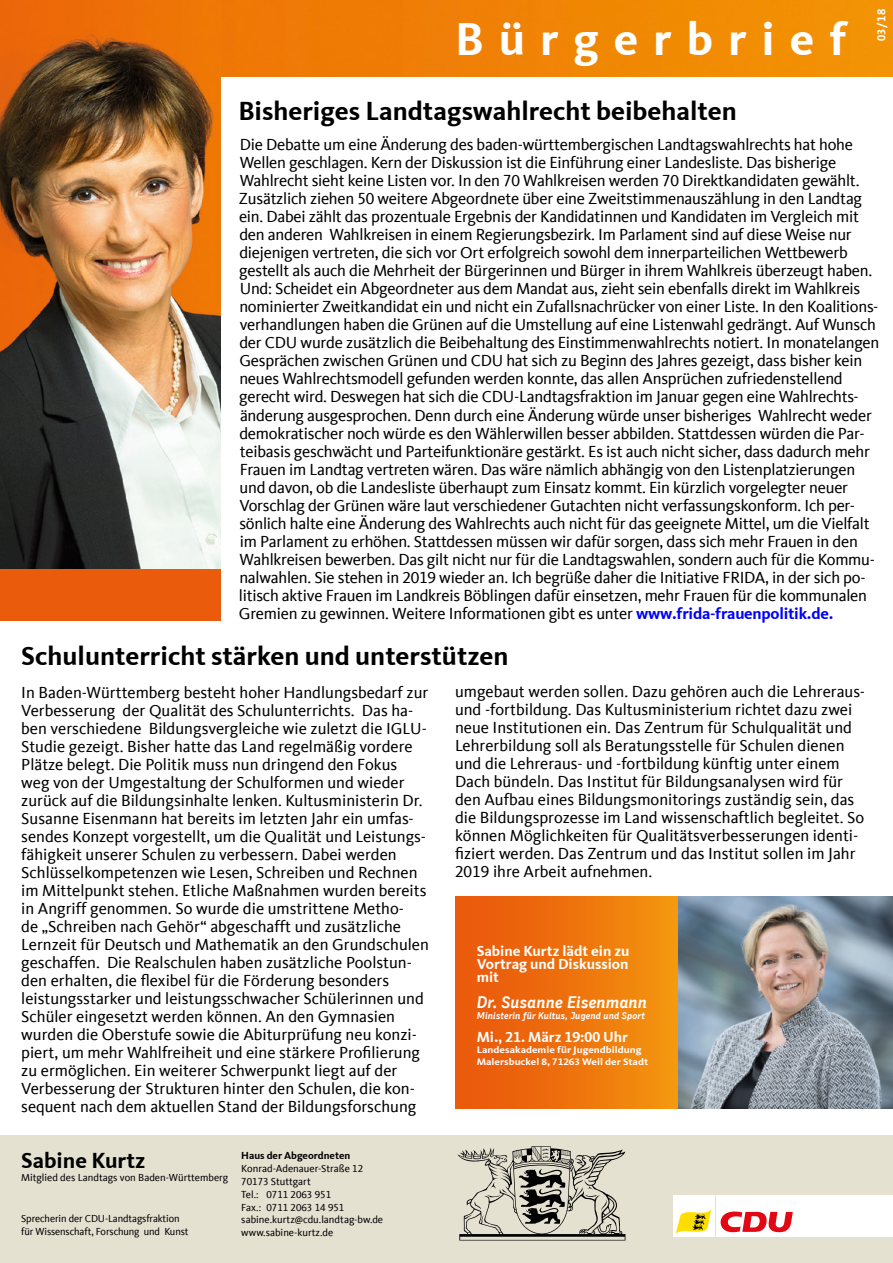
<style>
.page{position:relative;width:893px;height:1263px;background:#fff}
.page>*{position:absolute;margin:0;border:0;box-sizing:border-box;transform-origin:0 0}
.t1{font:700 47.4px "CDU Kievit Tab";letter-spacing:.315em;color:#fff}
.t2{font:700 27px "CDU Kievit Tab";color:#000}
.t3{font:700 22.5px "CDU Kievit Tab";color:#000}
.t4{font:italic 700 16.8px "CDU Skopex";letter-spacing:-.01em;color:#fff}
.t5{font:16.5px/18px "CDU Kievit Tab";letter-spacing:-.015em;color:#000}
.t6{font:700 15px/13.2px "CDU Kievit Tab";color:#fff;text-align:justify}
.t7{font:700 12px "CDU Kievit Tab";color:#fff}
.t8{font:10.5px/12.9px "CDU Kievit Tab";color:#000}
.t9{font:700 10.5px "CDU Kievit Tab";color:#000}
.t10{font:700 9.75px/11.7px "CDU Kievit Tab";color:#fff;scale:1.1 1}
.t11{font:italic 700 9.75px "CDU Skopex";letter-spacing:-.01em;color:#fff}
.s1{font-weight:700;color:#00f}
</style>
<div class="page">
<img style="left:220px;top:0;width:673px;height:77px">
<img style="left:0;top:0;width:220px;height:570px">
<div style="left:0;top:1135px;width:893px;height:128px;background:#e4e1d1"></div>
<div style="left:716px;top:1195px;width:177px;height:41px;background:#fff"></div>
<div style="left:673px;top:1195px;width:41px;height:41px;background:#fff"></div>
<svg style="left:720px;top:1211px;width:73px;height:21px"></svg>
<svg style="left:676px;top:1210px;width:35px;height:23px"></svg>
<svg style="left:457px;top:1146px;width:168px;height:94px"></svg>
<div style="left:0;top:570px;width:220px;height:51px;background:#ea5b0b"></div>
<div style="left:455px;top:896px;width:224px;height:213px;background:linear-gradient(to right,#e9530b,#f3940f)"></div>
<img style="left:679px;top:896px;width:214px;height:213px">
<h1 class="t1" style="left:455px;top:11px;width:393px">Bürgerbrief</h1>
<p class="t7" style="left:874px;top:41px;width:34px;rotate:-90deg">03/18</p>
<h2 class="t2" style="left:238px;top:95px;width:500px">Bisheriges Landtagswahlrecht beibehalten</h2>
<p class="t5" style="left:239px;top:136px;width:642px">Die Debatte um eine Änderung des baden-württembergischen Landtagswahlrechts hat hohe Wellen geschlagen. Kern der Diskussion ist die Einführung einer Landesliste. Das bisherige Wahlrecht sieht keine Listen vor. In den 70 Wahlkreisen werden 70 Direktkandidaten gewählt.<br>Zusätzlich ziehen 50 weitere Abgeordnete über eine Zweitstimmenauszählung in den Landtag ein. Dabei zählt das prozentuale Ergebnis der Kandidatinnen und Kandidaten im Vergleich mit den anderen Wahlkreisen in einem Regierungsbezirk. Im Parlament sind auf diese Weise nur diejenigen vertreten, die sich vor Ort erfolgreich sowohl dem innerparteilichen Wettbewerb gestellt als auch die Mehrheit der Bürgerinnen und Bürger in ihrem Wahlkreis überzeugt haben.<br>Und: Scheidet ein Abgeordneter aus dem Mandat aus, zieht sein ebenfalls direkt im Wahlkreis nominierter Zweitkandidat ein und nicht ein Zufallsnachrücker von einer Liste. In den Koalitions&shy;verhandlungen haben die Grünen auf die Umstellung auf eine Listenwahl gedrängt. Auf Wunsch der CDU wurde zusätzlich die Beibehaltung des Einstimmenwahlrechts notiert. In monatelangen Gesprächen zwischen Grünen und CDU hat sich zu Beginn des Jahres gezeigt, dass bisher kein neues Wahlrechtsmodell gefunden werden konnte, das allen Ansprüchen zufriedenstellend gerecht wird. Deswegen hat sich die CDU-Landtagsfraktion im Januar gegen eine Wahlrechts&shy;änderung ausgesprochen. Denn durch eine Änderung würde unser bisheriges Wahlrecht weder demokratischer noch würde es den Wählerwillen besser abbilden. Stattdessen würden die Par&shy;teibasis geschwächt und Parteifunktionäre gestärkt. Es ist auch nicht sicher, dass dadurch mehr Frauen im Landtag vertreten wären. Das wäre nämlich abhängig von den Listenplatzierungen und davon, ob die Landesliste überhaupt zum Einsatz kommt. Ein kürzlich vorgelegter neuer Vorschlag der Grünen wäre laut verschiedener Gutachten nicht verfassungskonform. Ich per&shy;sönlich halte eine Änderung des Wahlrechts auch nicht für das geeignete Mittel, um die Vielfalt im Parlament zu erhöhen. Stattdessen müssen wir dafür sorgen, dass sich mehr Frauen in den Wahlkreisen bewerben. Das gilt nicht nur für die Landtagswahlen, sondern auch für die Kommu&shy;nalwahlen. Sie stehen in 2019 wieder an. Ich begrüße daher die Initiative FRIDA, in der sich po&shy;litisch aktive Frauen im Landkreis Böblingen dafür einsetzen, mehr Frauen für die kommunalen Gremien zu gewinnen. Weitere Informationen gibt es unter <span class="s1">www.frida-frauenpolitik.de.</span></p>
<h2 class="t2" style="left:21px;top:640px;width:489px">Schulunterricht stärken und unterstützen</h2>
<p class="t5" style="left:21px;top:683px;width:409px">In Baden-Württemberg besteht hoher Handlungsbedarf zur Verbesserung der Qualität des Schulunterrichts. Das ha&shy;ben verschiedene Bildungsvergleiche wie zuletzt die IGLU-Studie gezeigt. Bisher hatte das Land regelmäßig vordere Plätze belegt. Die Politik muss nun dringend den Fokus weg von der Umgestaltung der Schulformen und wieder zurück auf die Bildungsinhalte lenken. Kultusministerin Dr.<br>Susanne Eisenmann hat bereits im letzten Jahr ein umfas&shy;sendes Konzept vorgestellt, um die Qualität und Leistungs&shy;fähigkeit unserer Schulen zu verbessern. Dabei werden Schlüsselkompetenzen wie Lesen, Schreiben und Rechnen im Mittelpunkt stehen. Etliche Maßnahmen wurden bereits in Angriff genommen. So wurde die umstrittene Metho-<br>de „Schreiben nach Gehör“ abgeschafft und zusätzliche Lernzeit für Deutsch und Mathematik an den Grundschulen geschaffen. Die Realschulen haben zusätzliche Poolstun&shy;den erhalten, die flexibel für die Förderung besonders leistungsstarker und leistungsschwacher Schülerinnen und Schüler eingesetzt werden können. An den Gymnasien wurden die Oberstufe sowie die Abiturprüfung neu konzi&shy;piert, um mehr Wahlfreiheit und eine stärkere Profilierung zu ermöglichen. Ein weiterer Schwerpunkt liegt auf der Verbesserung der Strukturen hinter den Schulen, die kon&shy;sequent nach dem aktuellen Stand der Bildungsforschung</p>
<p class="t5" style="left:455px;top:682px;width:411px">umgebaut werden sollen. Dazu gehören auch die Lehreraus&shy;und -fortbildung. Das Kultusministerium richtet dazu zwei neue Institutionen ein. Das Zentrum für Schulqualität und Lehrerbildung soll als Beratungsstelle für Schulen dienen und die Lehreraus- und -fortbildung künftig unter einem Dach bündeln. Das Institut für Bildungsanalysen wird für den Aufbau eines Bildungsmonitorings zuständig sein, das die Bildungsprozesse im Land wissenschaftlich begleitet. So können Möglichkeiten für Qualitätsverbesserungen identi&shy;fiziert werden. Das Zentrum und das Institut sollen im Jahr 2019 ihre Arbeit aufnehmen.</p>
<p class="t6" style="left:477px;top:944px;width:154px">Sabine Kurtz lädt ein zu Vortrag und Diskussion mit</p>
<p class="t4" style="left:477px;top:992px;width:172px">Dr. Susanne Eisenmann</p>
<p class="t11" style="left:477px;top:1010px;width:170px">Ministerin für Kultus, Jugend und Sport</p>
<p class="t6" style="left:477px;top:1030px;width:153px">Mi., 21. März 19:00 Uhr</p>
<p class="t10" style="left:477px;top:1044px;width:157px">Landesakademie für Jugendbildung<br>Malersbuckel 8, 71263 Weil der Stadt</p>
<h3 class="t3" style="left:21px;top:1148px;width:126px">Sabine Kurtz</h3>
<p class="t8" style="left:21px;top:1171px;width:209px">Mitglied des Landtags von Baden-Württemberg</p>
<p class="t8" style="left:21px;top:1212px;width:169px">Sprecherin der CDU-Landtagsfraktion für Wissenschaft, Forschung und Kunst</p>
<p class="t9" style="left:241px;top:1149px;width:111px">Haus der Abgeordneten</p>
<p class="t8" style="left:241px;top:1162px;width:143px">Konrad-Adenauer-Straße 12<br>70173 Stuttgart<br>Tel.: 0711 2063 951<br>Fax.: 0711 2063 14 951 sabine.kurtz@cdu.landtag-bw.de www.sabine-kurtz.de</p>
</div>
